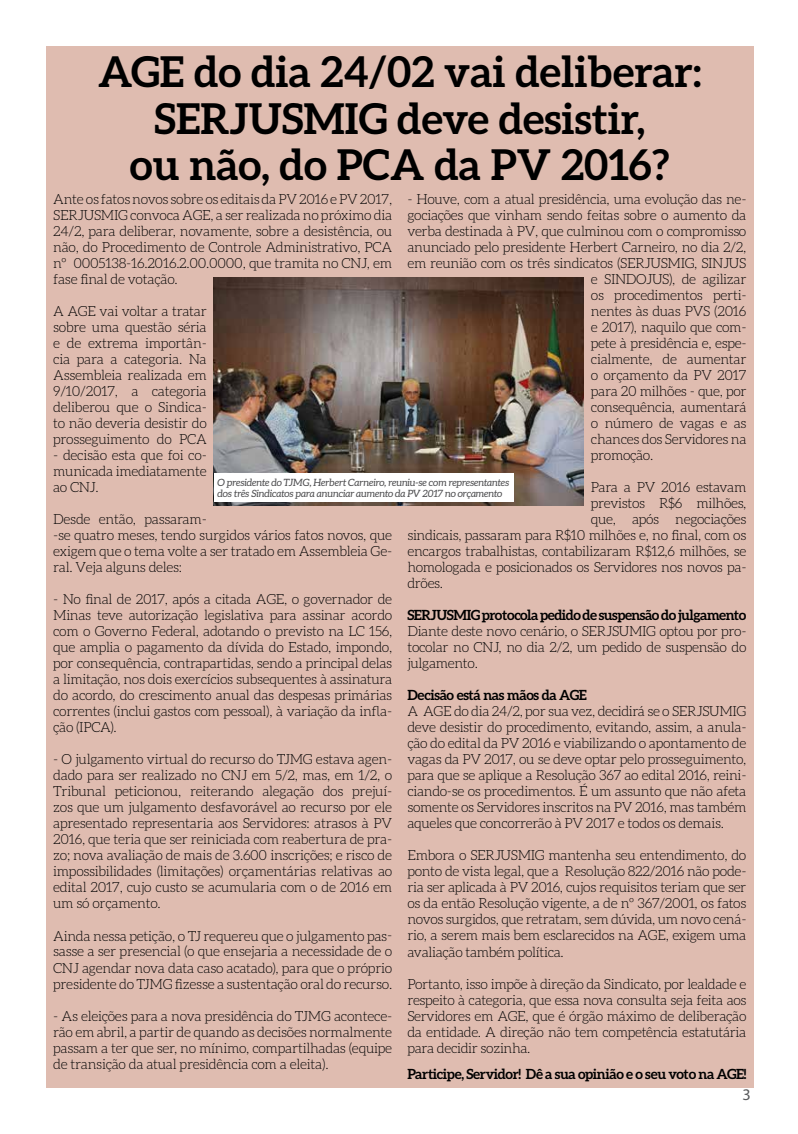
<style>
.page{position:relative;width:798px;height:1134px;background:#fff}
.page>*{position:absolute;margin:0;border:0;box-sizing:border-box;transform-origin:0 0}
.t1{font:700 42.5px/46.2px "Aleo";color:#000;text-align:center}
.t2{font:16.25px "Myriad Pro";color:#58595b}
.t3{font:300 14px/16px "Aleo";letter-spacing:-.025em;color:#000;text-align:justify}
.t4{font:700 14px "Aleo";letter-spacing:-.025em;color:#000}
.t5{font:italic 10px/11.2px "Aleo";letter-spacing:-.015em;color:#4d4d4f}
</style>
<div class="page">
<div style="left:46px;top:46px;width:707px;height:154px;background:#dfbcb0"></div>
<div style="left:46px;top:186px;width:707px;height:902px;background:#dfbcb0"></div>
<img style="left:214px;top:277px;width:369px;height:229px">
<div style="left:214px;top:473px;width:299px;height:29px;background:#fff"></div>
<h1 class="t1" style="left:98px;top:48px;width:604px">AGE do dia 24/02 vai deliberar:<br>SERJUSMIG deve desistir,<br>ou não, do PCA da PV 2016?</h1>
<p class="t3" style="left:53px;top:191px;width:340px">Ante os fatos novos sobre os editais da PV 2016 e PV 2017, SERJUSMIG convoca AGE, a ser realizada no próximo dia 24/2, para deliberar, novamente, sobre a desistência, ou não, do Procedimento de Controle Administrativo, PCA nº 0005138-16.2016.2.00.0000, que tramita no CNJ, em fase final de votação.</p>
<p class="t3" style="left:53px;top:303px;width:155px">A AGE vai voltar a tratar sobre uma questão séria e de extrema importân&shy;cia para a categoria. Na Assembleia realizada em 9/10/2017, a categoria deliberou que o Sindica&shy;to não deveria desistir do prosseguimento do PCA</p>
<p class="t3" style="left:53px;top:447px;width:155px">- decisão esta que foi co&shy;municada imediatamente ao CNJ.</p>
<p class="t3" style="left:53px;top:511px;width:340px;text-align:left">Desde então, passaram-<br>-se quatro meses, tendo surgidos vários fatos novos, que exigem que o tema volte a ser tratado em Assembleia Ge&shy;ral. Veja alguns deles:</p>
<p class="t3" style="left:53px;top:591px;width:340px">- No final de 2017, após a citada AGE, o governador de Minas teve autorização legislativa para assinar acordo com o Governo Federal, adotando o previsto na LC 156, que amplia o pagamento da dívida do Estado, impondo, por consequência, contrapartidas, sendo a principal delas a limitação, nos dois exercícios subsequentes à assinatura do acordo, do crescimento anual das despesas primárias correntes (inclui gastos com pessoal), à variação da infla&shy;ção (IPCA).</p>
<p class="t3" style="left:53px;top:751px;width:340px">- O julgamento virtual do recurso do TJMG estava agen&shy;dado para ser realizado no CNJ em 5/2, mas, em 1/2, o Tribunal peticionou, reiterando alegação dos prejuí&shy;zos que um julgamento desfavorável ao recurso por ele apresentado representaria aos Servidores: atrasos à PV 2016, que teria que ser reiniciada com reabertura de pra&shy;zo; nova avaliação de mais de 3.600 inscrições; e risco de impossibilidades (limitações) orçamentárias relativas ao edital 2017, cujo custo se acumularia com o de 2016 em um só orçamento.</p>
<p class="t3" style="left:53px;top:927px;width:340px">Ainda nessa petição, o TJ requereu que o julgamento pas&shy;sasse a ser presencial (o que ensejaria a necessidade de o CNJ agendar nova data caso acatado), para que o próprio presidente do TJMG fizesse a sustentação oral do recurso.</p>
<p class="t3" style="left:53px;top:1007px;width:340px">- As eleições para a nova presidência do TJMG acontece&shy;rão em abril, a partir de quando as decisões normalmente passam a ter que ser, no mínimo, compartilhadas (equipe de transição da atual presidência com a eleita).</p>
<p class="t3" style="left:407px;top:191px;width:340px">- Houve, com a atual presidência, uma evolução das ne-</p>
<p class="t3" style="left:407px;top:207px;width:340px">gociações que vinham sendo feitas sobre o aumento da</p>
<p class="t3" style="left:407px;top:223px;width:340px">verba destinada à PV, que culminou com o compromisso</p>
<p class="t3" style="left:407px;top:239px;width:340px">anunciado pelo presidente Herbert Carneiro, no dia 2/2,</p>
<p class="t3" style="left:407px;top:255px;width:340px">em reunião com os três sindicatos (SERJUSMIG, SINJUS</p>
<p class="t3" style="left:590px;top:271px;width:157px">e SINDOJUS), de agilizar</p>
<p class="t3" style="left:590px;top:287px;width:157px">os procedimentos perti-</p>
<p class="t3" style="left:590px;top:303px;width:157px">nentes às duas PVS (2016</p>
<p class="t3" style="left:590px;top:319px;width:157px">e 2017), naquilo que com-</p>
<p class="t3" style="left:590px;top:335px;width:157px">pete à presidência e, espe-</p>
<p class="t3" style="left:590px;top:351px;width:157px">cialmente, de aumentar</p>
<p class="t3" style="left:590px;top:367px;width:157px">o orçamento da PV 2017</p>
<p class="t3" style="left:590px;top:383px;width:157px">para 20 milhões - que, por</p>
<p class="t3" style="left:590px;top:399px;width:157px">consequência, aumentará</p>
<p class="t3" style="left:590px;top:415px;width:157px">o número de vagas e as</p>
<p class="t3" style="left:590px;top:431px;width:157px">chances dos Servidores na</p>
<p class="t3" style="left:590px;top:447px;width:64px">promoção.</p>
<p class="t3" style="left:590px;top:479px;width:157px">Para a PV 2016 estavam</p>
<p class="t3" style="left:590px;top:495px;width:157px">previstos R$6 milhões,</p>
<p class="t3" style="left:590px;top:511px;width:157px">que, após negociações</p>
<p class="t3" style="left:407px;top:527px;width:340px">sindicais, passaram para R$10 milhões e, no final, com os</p>
<p class="t3" style="left:407px;top:543px;width:340px">encargos trabalhistas, contabilizaram R$12,6 milhões, se</p>
<p class="t3" style="left:407px;top:559px;width:340px">homologada e posicionados os Servidores nos novos pa-</p>
<p class="t3" style="left:407px;top:575px;width:37px">drões.</p>
<p class="t4" style="left:407px;top:607px;width:340px">SERJUSMIG protocola pedido de suspensão do julgamento</p>
<p class="t3" style="left:407px;top:623px;width:340px">Diante deste novo cenário, o SERJSUMIG optou por pro&shy;tocolar no CNJ, no dia 2/2, um pedido de suspensão do julgamento.</p>
<p class="t4" style="left:407px;top:687px;width:181px">Decisão está nas mãos da AGE</p>
<p class="t3" style="left:407px;top:703px;width:340px">A AGE do dia 24/2, por sua vez, decidirá se o SERJSUMIG deve desistir do procedimento, evitando, assim, a anula&shy;ção do edital da PV 2016 e viabilizando o apontamento de vagas da PV 2017, ou se deve optar pelo prosseguimento, para que se aplique a Resolução 367 ao edital 2016, reini&shy;ciando-se os procedimentos. É um assunto que não afeta somente os Servidores inscritos na PV 2016, mas também aqueles que concorrerão à PV 2017 e todos os demais.</p>
<p class="t3" style="left:407px;top:847px;width:340px">Embora o SERJUSMIG mantenha seu entendimento, do ponto de vista legal, que a Resolução 822/2016 não pode&shy;ria ser aplicada à PV 2016, cujos requisitos teriam que ser os da então Resolução vigente, a de nº 367/2001, os fatos novos surgidos, que retratam, sem dúvida, um novo cená&shy;rio, a serem mais bem esclarecidos na AGE, exigem uma avaliação também política.</p>
<p class="t3" style="left:407px;top:975px;width:340px">Portanto, isso impõe à direção da Sindicato, por lealdade e respeito à categoria, que essa nova consulta seja feita aos Servidores em AGE, que é órgão máximo de deliberação da entidade. A direção não tem competência estatutária para decidir sozinha.</p>
<p class="t4" style="left:407px;top:1065px;width:340px">Participe, Servidor! Dê a sua opinião e o seu voto na AGE!</p>
<p class="t5" style="left:217px;top:476px;width:293px">O presidente do TJMG, Herbert Carneiro, reuniu-se com representantes dos três Sindicatos para anunciar aumento da PV 2017 no orçamento</p>
<p class="t2" style="left:742px;top:1085px;width:10px">3</p>
</div>
